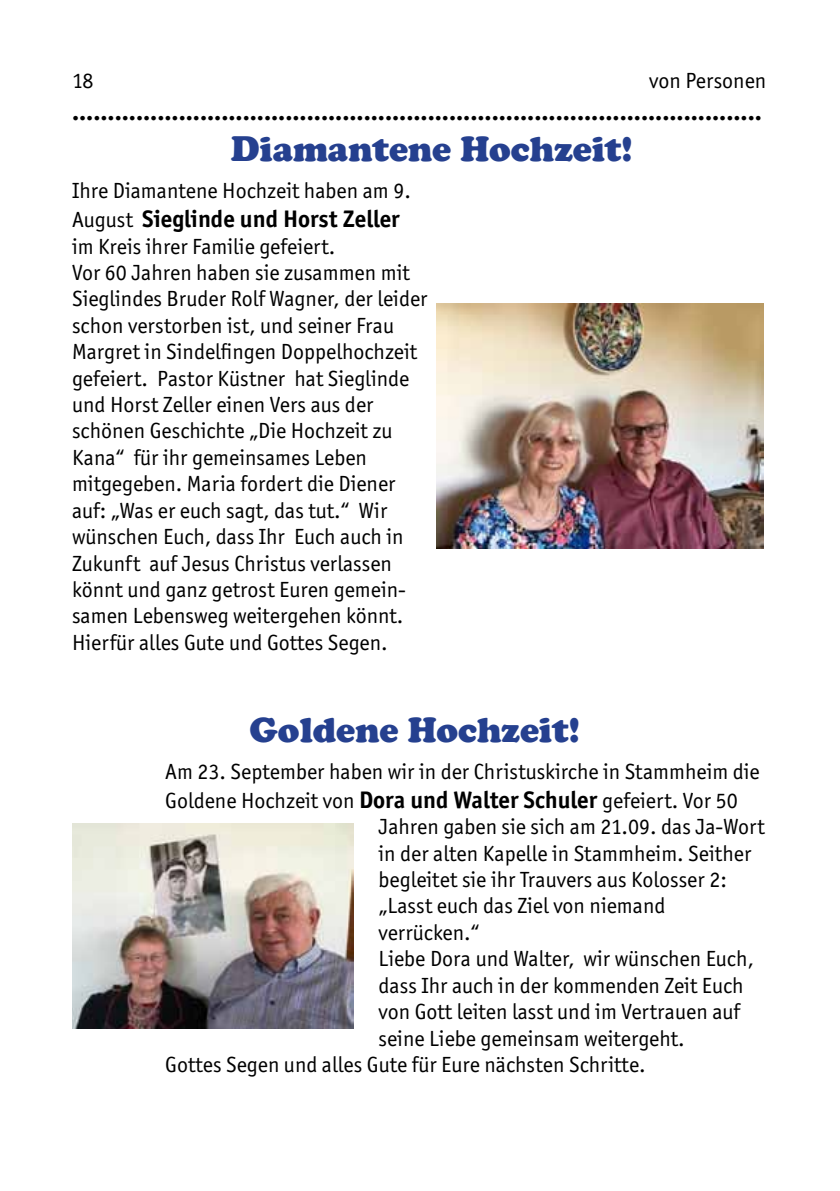
<style>
.page{position:relative;width:840px;height:1191px;background:#fff}
.page>*{position:absolute;margin:0;border:0;box-sizing:border-box;transform-origin:0 0}
.t1{font:900 36px "Cooper";color:#25408f}
.t2{font:700 24px "Officina Sans ITC Std";color:#000}
.t3{font:22px/26.4px "Officina Sans ITC Std";color:#000}
.s1{font-weight:400;font-size:22px}
.s2{font-weight:700;font-size:24px}
</style>
<div class="page">
<img style="left:436px;top:303px;width:327px;height:245px">
<img style="left:72px;top:823px;width:282px;height:205px">
<p class="t3" style="left:72px;top:67px;width:23px">18</p>
<p class="t3" style="left:649px;top:67px;width:118px">von Personen</p>
<p class="t2" style="left:72px;top:97px;width:691px">.................................................................................................</p>
<h1 class="t1" style="left:231px;top:128px;width:403px">Diamantene Hochzeit!</h1>
<p class="t3" style="left:72px;top:178px;width:340px">Ihre Diamantene Hochzeit haben am 9.</p>
<p class="t2" style="left:72px;top:204px;width:329px"><span class="s1">August</span> Sieglinde und Horst Zeller</p>
<p class="t3" style="left:72px;top:233px;width:357px">im Kreis ihrer Familie gefeiert.<br>Vor 60 Jahren haben sie zusammen mit Sieglindes Bruder Rolf Wagner, der leider schon verstorben ist, und seiner Frau Margret in Sindelfingen Doppelhochzeit gefeiert. Pastor Küstner hat Sieglinde und Horst Zeller einen Vers aus der schönen Geschichte „Die Hochzeit zu Kana“ für ihr gemeinsames Leben mitgegeben. Maria fordert die Diener auf: „Was er euch sagt, das tut.“ Wir wünschen Euch, dass Ihr Euch auch in Zukunft auf Jesus Christus verlassen könnt und ganz getrost Euren gemein&shy;samen Lebensweg weitergehen könnt.<br>Hierfür alles Gute und Gottes Segen.</p>
<h1 class="t1" style="left:249px;top:709px;width:332px">Goldene Hochzeit!</h1>
<p class="t3" style="left:165px;top:757px;width:595px;line-height:28.8px">Am 23. September haben wir in der Christuskirche in Stammheim die<br>Goldene Hochzeit von <span class="s2">Dora und Walter Schuler</span> gefeiert. Vor 50</p>
<p class="t3" style="left:378px;top:813px;width:387px">Jahren gaben sie sich am 21.09. das Ja-Wort</p>
<p class="t3" style="left:378px;top:840px;width:374px">in der alten Kapelle in Stammheim. Seither</p>
<p class="t3" style="left:378px;top:866px;width:349px">begleitet sie ihr Trauvers aus Kolosser 2:</p>
<p class="t3" style="left:378px;top:892px;width:288px">„Lasst euch das Ziel von niemand</p>
<p class="t3" style="left:378px;top:919px;width:103px">verrücken.“</p>
<p class="t3" style="left:378px;top:945px;width:377px">Liebe Dora und Walter, wir wünschen Euch,</p>
<p class="t3" style="left:378px;top:972px;width:366px">dass Ihr auch in der kommenden Zeit Euch</p>
<p class="t3" style="left:378px;top:998px;width:363px">von Gott leiten lasst und im Vertrauen auf</p>
<p class="t3" style="left:378px;top:1024px;width:307px">seine Liebe gemeinsam weitergeht.</p>
<p class="t3" style="left:165px;top:1051px;width:481px">Gottes Segen und alles Gute für Eure nächsten Schritte.</p>
</div>
